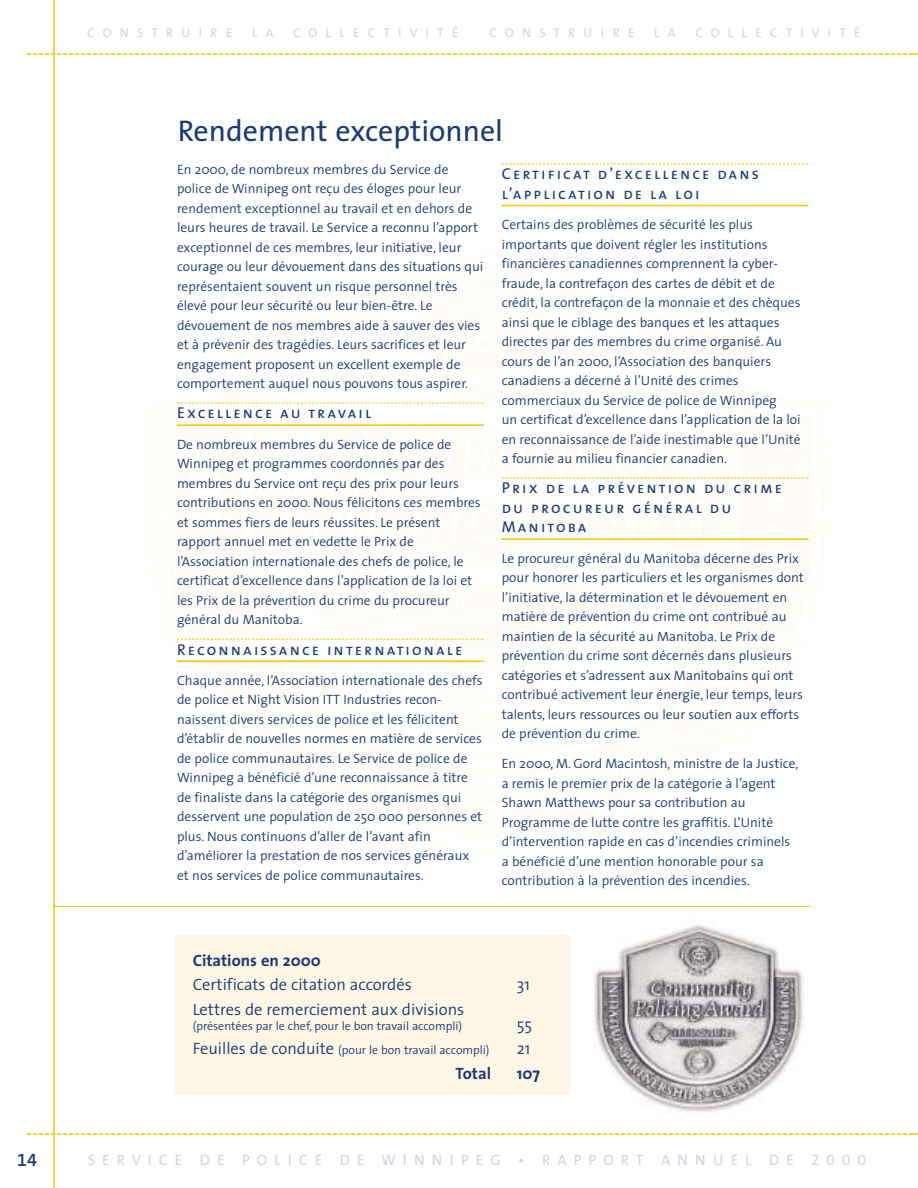
<style>
.page{position:relative;width:918px;height:1188px;background:#fff}
.page>*{position:absolute;margin:0;border:0;box-sizing:border-box;transform-origin:0 0}
.t1{font:30px "The Sans";color:#193b77}
.t2{font:18px "The Sans Semi Bold Expert";color:#193b77}
.t3{font:300 16.5px "The Sans";color:#193b77}
.t4{font:700 16.5px "The Sans";color:#193b77}
.t5{font:15.75px/19.5px "The Sans Caps";letter-spacing:.135em;color:#193b77}
.t6{font:15px "The Sans Caps";letter-spacing:.465em;color:#d2d1e2}
.t7{font:300 13.5px/19.5px "The Sans";color:#193b77}
.t8{font:12.75px "The Sans Caps";letter-spacing:.65em;color:#d2d1e2}
.t9{font:300 12px "The Sans";color:#193b77}
.s1{font-size:16.5px}
</style>
<div class="page">
<img style="left:593px;top:924px;width:212px;height:189px">
<div style="left:176px;top:935px;width:394px;height:160px;background:#fef6e5"></div>
<img style="left:169px;top:206px;width:642px;height:603px">
<svg style="left:177px;top:403px;width:307px;height:1px"></svg>
<hr style="left:177px;top:424px;width:307px;height:2px;background:#edc700">
<svg style="left:177px;top:639px;width:307px;height:1px"></svg>
<hr style="left:177px;top:661px;width:307px;height:1px;background:#edc700">
<svg style="left:502px;top:164px;width:306px;height:1px"></svg>
<hr style="left:502px;top:205px;width:306px;height:1px;background:#edc700">
<svg style="left:502px;top:478px;width:306px;height:1px"></svg>
<hr style="left:502px;top:538px;width:306px;height:2px;background:#edc700">
<hr style="left:53px;top:0;width:2px;height:1188px;background:#edc700">
<svg style="left:27px;top:53px;width:891px;height:2px;background:#f4de6e"></svg>
<svg style="left:27px;top:1133px;width:891px;height:2px;background:#f4de6e"></svg>
<hr style="left:54px;top:906px;width:756px;height:1px;background:#edc700">
<h2 class="t2" style="left:17px;top:1149px;width:21px">14</h2>
<p class="t8" style="left:87px;top:25px;width:147px">CONSTRUIRE</p>
<p class="t8" style="left:252px;top:25px;width:23px">L A</p>
<p class="t8" style="left:293px;top:25px;width:167px">COLLECTIVITÉ</p>
<p class="t8" style="left:489px;top:25px;width:147px">CONSTRUIRE</p>
<p class="t8" style="left:654px;top:25px;width:23px">L A</p>
<p class="t8" style="left:695px;top:25px;width:167px">COLLECTIVITÉ</p>
<h1 class="t1" style="left:178px;top:120px;width:327px">Rendement exceptionnel</h1>
<p class="t7" style="left:177px;top:161px;width:308px">En 2000, de nombreux membres du Service de police de Winnipeg ont reçu des éloges pour leur rendement exceptionnel au travail et en dehors de leurs heures de travail. Le Service a reconnu l’apport exceptionnel de ces membres, leur initiative, leur courage ou leur dévouement dans des situations qui représentaient souvent un risque personnel très élevé pour leur sécurité ou leur bien-être. Le dévouement de nos membres aide à sauver des vies et à prévenir des tragédies. Leurs sacrifices et leur engagement proposent un excellent exemple de comportement auquel nous pouvons tous aspirer.</p>
<p class="t5" style="left:177px;top:403px;width:196px">Excellence au travail</p>
<p class="t7" style="left:177px;top:436px;width:305px">De nombreux membres du Service de police de Winnipeg et programmes coordonnés par des membres du Service ont reçu des prix pour leurs contributions en 2000. Nous félicitons ces membres et sommes fiers de leurs réussites. Le présent rapport annuel met en vedette le Prix de l’Association internationale des chefs de police, le certificat d’excellence dans l’application de la loi et les Prix de la prévention du crime du procureur général du Manitoba.</p>
<p class="t5" style="left:177px;top:639px;width:287px">Reconnaissance internationale</p>
<p class="t7" style="left:177px;top:672px;width:307px">Chaque année, l’Association internationale des chefs de police et Night Vision ITT Industries recon&shy;naissent divers services de police et les félicitent d’établir de nouvelles normes en matière de services de police communautaires. Le Service de police de Winnipeg a bénéficié d’une reconnaissance à titre de finaliste dans la catégorie des organismes qui desservent une population de 250 000 personnes et plus. Nous continuons d’aller de l’avant afin d’améliorer la prestation de nos services généraux et nos services de police communautaires.</p>
<p class="t5" style="left:502px;top:164px;width:259px">Certificat d’excellence dans l’application de la loi</p>
<p class="t7" style="left:502px;top:216px;width:301px">Certains des problèmes de sécurité les plus importants que doivent régler les institutions financières canadiennes comprennent la cyber&shy;fraude, la contrefaçon des cartes de débit et de crédit, la contrefaçon de la monnaie et des chèques ainsi que le ciblage des banques et les attaques directes par des membres du crime organisé. Au cours de l’an 2000, l’Association des banquiers canadiens a décerné à l’Unité des crimes commerciaux du Service de police de Winnipeg<br>un certificat d’excellence dans l’application de la loi en reconnaissance de l’aide inestimable que l’Unité a fournie au milieu financier canadien.</p>
<p class="t5" style="left:502px;top:478px;width:282px">Prix de la prévention du crime du procureur général du<br>Manitoba</p>
<p class="t7" style="left:502px;top:550px;width:304px">Le procureur général du Manitoba décerne des Prix pour honorer les particuliers et les organismes dont l’initiative, la détermination et le dévouement en matière de prévention du crime ont contribué au maintien de la sécurité au Manitoba. Le Prix de prévention du crime sont décernés dans plusieurs catégories et s’adressent aux Manitobains qui ont contribué activement leur énergie, leur temps, leurs talents, leurs ressources ou leur soutien aux efforts de prévention du crime.</p>
<p class="t7" style="left:502px;top:756px;width:298px">En 2000, M. Gord Macintosh, ministre de la Justice, a remis le premier prix de la catégorie à l’agent Shawn Matthews pour sa contribution au Programme de lutte contre les graffitis. L’Unité d’intervention rapide en cas d’incendies criminels a bénéficié d’une mention honorable pour sa contribution à la prévention des incendies.</p>
<p class="t4" style="left:193px;top:954px;width:130px">Citations en 2000</p>
<p class="t3" style="left:193px;top:979px;width:221px">Certificats de citation accordés</p>
<p class="t3" style="left:517px;top:979px;width:15px">31</p>
<p class="t3" style="left:193px;top:1003px;width:273px">Lettres de remerciement aux divisions</p>
<p class="t9" style="left:193px;top:1022px;width:271px">(présentées par le chef, pour le bon travail accompli)</p>
<p class="t3" style="left:517px;top:1019px;width:17px">55</p>
<p class="t9" style="left:193px;top:1046px;width:298px"><span class="s1">Feuilles de conduite</span> (pour le bon travail accompli)</p>
<p class="t3" style="left:517px;top:1043px;width:15px">21</p>
<p class="t4" style="left:456px;top:1067px;width:37px">Total</p>
<p class="t4" style="left:517px;top:1067px;width:25px">107</p>
<p class="t6" style="left:88px;top:1151px;width:780px">SERVICE DE POLICE DE WINNIPEG • RAPPORT ANNUEL DE 2000</p>
</div>
